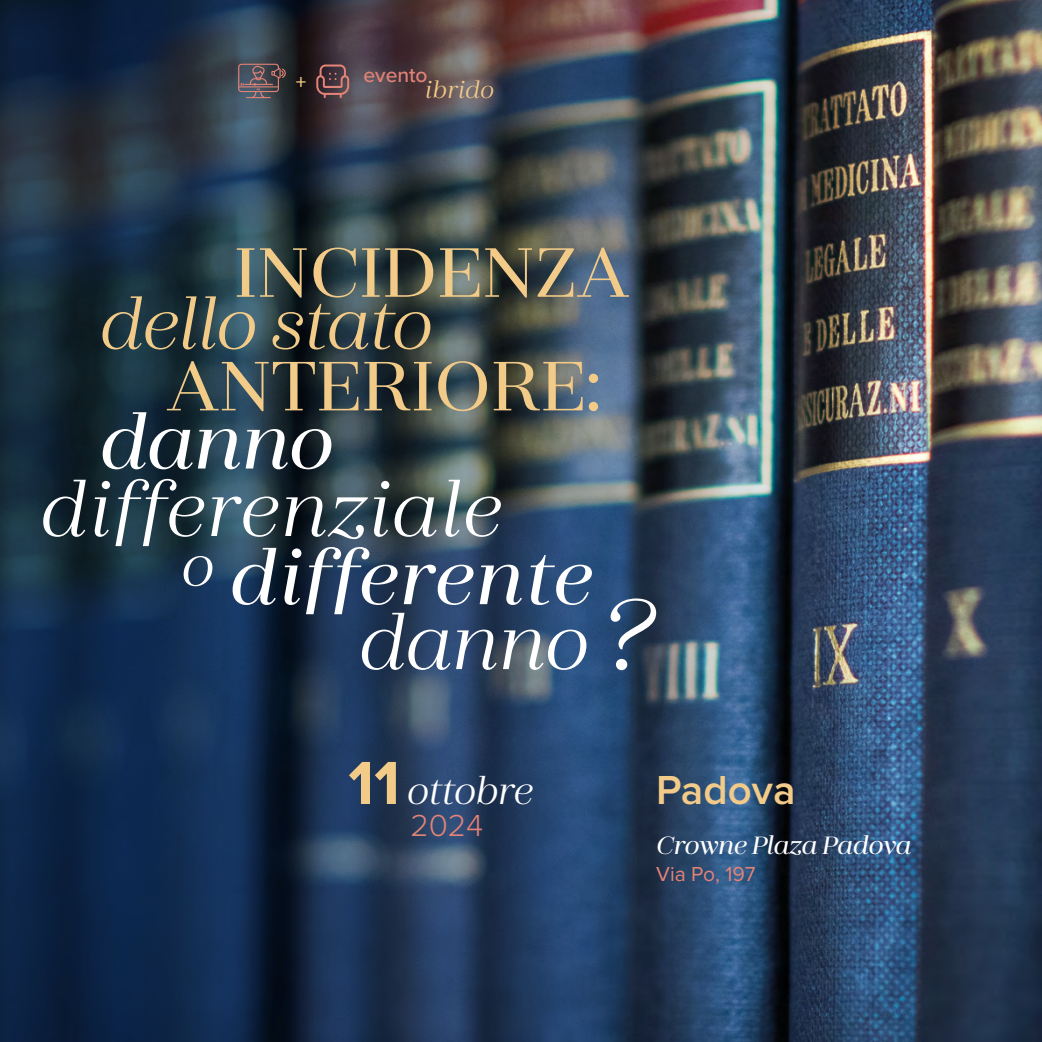
<style>
.page{position:relative;width:1042px;height:1042px;background:#fff}
.page>*{position:absolute;margin:0;border:0;box-sizing:border-box;transform-origin:0 0}
.t1{font:italic 84px "Zahrah";color:#fff}
.t2{font:italic 500 84px "Zahrah";color:#fff}
.t3{font:500 78.05px "Zahrah";color:#f3cb89}
.t4{font:italic 78.05px "Zahrah";letter-spacing:-.03em;color:#f3cb89}
.t5{font:700 63px "Proxima Nova";color:#f3cb89}
.t6{font:italic 63px "Zahrah";color:#fff}
.t7{font:italic 42px "Zahrah";letter-spacing:-.035em;color:#fff}
.t8{font:600 42px "Proxima Nova";color:#f3cb89}
.t9{font:300 31.5px "Proxima Nova";color:#e38377}
.t10{font:italic 500 28px "Zahrah";letter-spacing:-.025em;color:#fff}
.t11{font:italic 26.25px "Zahrah";color:#f3cb89}
.t12{font:21px "Proxima Nova";color:#e38377}
.t13{font:500 21px "Proxima Nova";color:#e38377}
.t14{font:500 21px "Proxima Nova";color:#f3cb89}
.s1{font-size:112px}
</style>
<div class="page">
<img style="left:0;top:0;width:1042px;height:1042px">
<svg style="left:316px;top:64px;width:33px;height:34px"></svg>
<svg style="left:238px;top:64px;width:48px;height:34px;background:#615459"></svg>
<p class="t14" style="left:296px;top:67px;width:12px">+</p>
<p class="t13" style="left:363px;top:59px;width:66px">evento</p>
<p class="t11" style="left:425px;top:75px;width:71px">ibrido</p>
<p class="t3" style="left:234px;top:228px;width:397px">INCIDENZA</p>
<p class="t4" style="left:99px;top:281px;width:336px">dello stato</p>
<p class="t3" style="left:166px;top:342px;width:436px">ANTERIORE:</p>
<p class="t2" style="left:99px;top:395px;width:237px">danno</p>
<p class="t1" style="left:40px;top:463px;width:464px">differenziale</p>
<p class="t2" style="left:229px;top:531px;width:365px">differente</p>
<p class="t6" style="left:181px;top:531px;width:36px">o</p>
<p class="t1" style="left:358px;top:596px;width:299px">danno<span class="s1">?</span></p>
<p class="t5" style="left:348px;top:736px;width:53px">11</p>
<p class="t7" style="left:407px;top:767px;width:128px">ottobre</p>
<p class="t9" style="left:410px;top:801px;width:74px">2024</p>
<p class="t8" style="left:656px;top:758px;width:141px">Padova</p>
<p class="t10" style="left:656px;top:829px;width:257px">Crowne Plaza Padova</p>
<p class="t12" style="left:656px;top:858px;width:101px">Via Po, 197</p>
</div>
